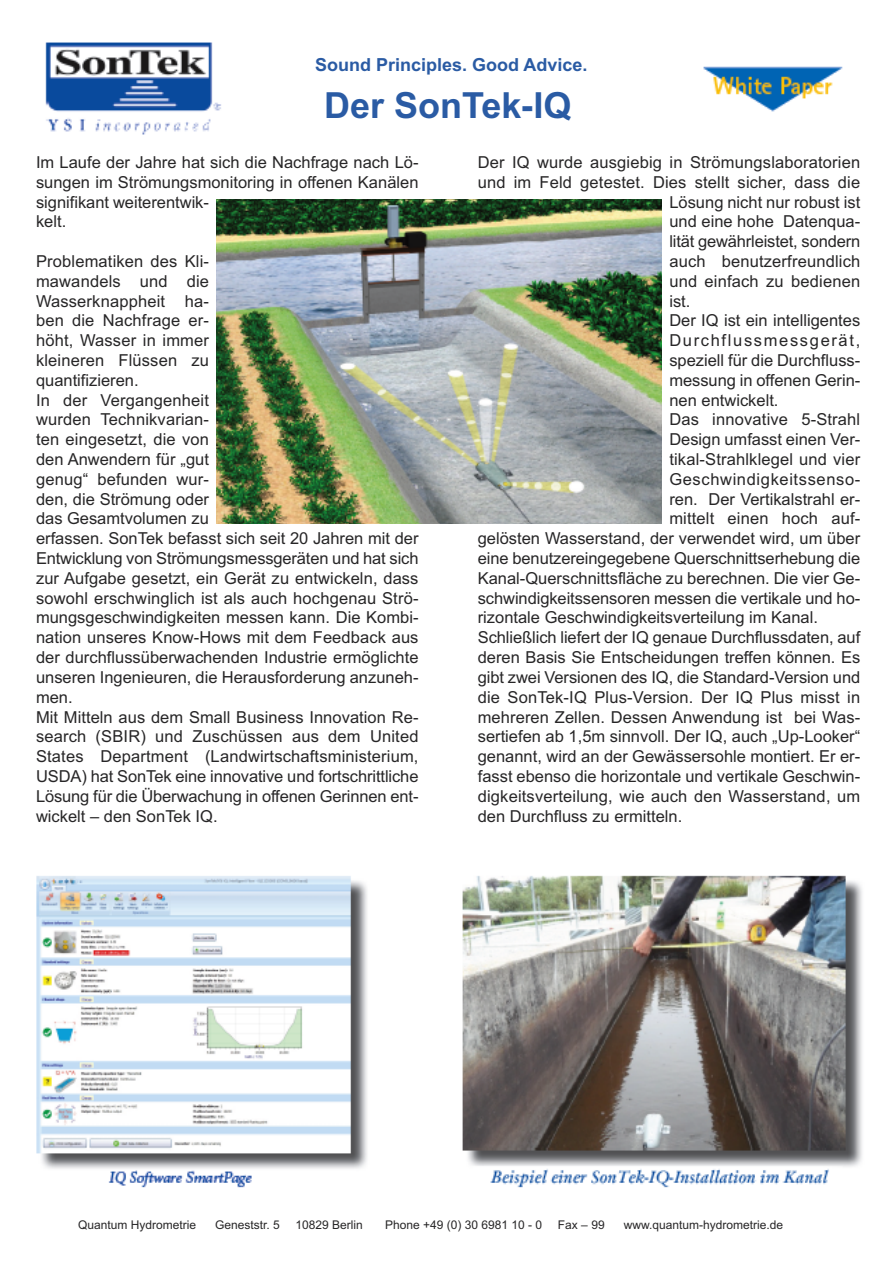
<style>
.page{position:relative;width:893px;height:1263px;background:#fff}
.page>*{position:absolute;margin:0;border:0;box-sizing:border-box;transform-origin:0 0}
.t1{font:700 36px "Arial";color:#2a5ba4}
.t2{font:700 18px "Arial";color:#2a5ba4}
.t3{font:16.5px/19.8px "Arial";color:#272627}
.t4{font:16.5px "Arial";letter-spacing:.04em;color:#272627}
.t5{font:16.5px "Arial";letter-spacing:.1em;color:#272627}
.t6{font:12px "Arial";color:#272627}
</style>
<div class="page">
<img style="left:703px;top:66px;width:140px;height:46px">
<img style="left:45px;top:42px;width:176px;height:93px">
<img style="left:217px;top:200px;width:445px;height:324px">
<img style="left:36px;top:875px;width:826px;height:313px">
<p class="t2" style="left:315px;top:54px;width:274px">Sound Principles. Good Advice.</p>
<h1 class="t1" style="left:324px;top:84px;width:249px">Der SonTek-IQ</h1>
<p class="t3" style="left:36px;top:152px;width:384px">Im Laufe der Jahre hat sich die Nachfrage nach Lö&shy;sungen im Strömungsmonitoring in offenen Kanälen signifikant weiterentwik-<br>kelt.</p>
<p class="t3" style="left:36px;top:251px;width:384px">Problematiken des Kli-<br>mawandels und die<br>Wasserknappheit ha-<br>ben die Nachfrage er-<br>höht, Wasser in immer<br>kleineren Flüssen zu<br>quantifizieren.<br>In der Vergangenheit<br>wurden Technikvarian-<br>ten eingesetzt, die von<br>den Anwendern für „gut<br>genug“ befunden wur-<br>den, die Strömung oder<br>das Gesamtvolumen zu<br>erfassen. SonTek befasst sich seit 20 Jahren mit der Entwicklung von Strömungsmessgeräten und hat sich zur Aufgabe gesetzt, ein Gerät zu entwickeln, dass sowohl erschwinglich ist als auch hochgenau Strö&shy;mungsgeschwindigkeiten messen kann. Die Kombi&shy;nation unseres Know-Hows mit dem Feedback aus der durchflussüberwachenden Industrie ermöglichte unseren Ingenieuren, die Herausforderung anzuneh&shy;men.<br>Mit Mitteln aus dem Small Business Innovation Re&shy;search (SBIR) und Zuschüssen aus dem United States Department (Landwirtschaftsministerium, USDA) hat SonTek eine innovative und fortschrittliche Lösung für die Überwachung in offenen Gerinnen ent&shy;wickelt – den SonTek IQ.</p>
<p class="t3" style="left:478px;top:152px;width:384px">Der IQ wurde ausgiebig in Strömungslaboratorien</p>
<p class="t3" style="left:478px;top:172px;width:384px">und im Feld getestet. Dies stellt sicher, dass die</p>
<p class="t3" style="left:669px;top:192px;width:192px">Lösung nicht nur robust ist</p>
<p class="t3" style="left:669px;top:212px;width:192px">und eine hohe Datenqua-</p>
<p class="t3" style="left:669px;top:232px;width:192px">lität gewährleistet, sondern</p>
<p class="t3" style="left:669px;top:251px;width:192px">auch benutzerfreundlich</p>
<p class="t3" style="left:669px;top:271px;width:192px">und einfach zu bedienen</p>
<p class="t3" style="left:669px;top:291px;width:23px">ist.</p>
<p class="t3" style="left:669px;top:311px;width:192px">Der IQ ist ein intelligentes</p>
<p class="t5" style="left:669px;top:331px;width:192px">Durchflussmessgerät,</p>
<p class="t3" style="left:669px;top:350px;width:192px">speziell für die Durchfluss-</p>
<p class="t3" style="left:669px;top:370px;width:192px">messung in offenen Gerin-</p>
<p class="t3" style="left:669px;top:390px;width:111px">nen entwickelt.</p>
<p class="t3" style="left:669px;top:410px;width:192px">Das innovative 5-Strahl</p>
<p class="t3" style="left:669px;top:430px;width:192px">Design umfasst einen Ver-</p>
<p class="t3" style="left:669px;top:449px;width:192px">tikal-Strahlklegel und vier</p>
<p class="t4" style="left:669px;top:469px;width:192px">Geschwindigkeitssenso-</p>
<p class="t3" style="left:669px;top:489px;width:192px">ren. Der Vertikalstrahl er-</p>
<p class="t3" style="left:669px;top:509px;width:192px">mittelt einen hoch auf-</p>
<p class="t3" style="left:478px;top:529px;width:384px">gelösten Wasserstand, der verwendet wird, um über</p>
<p class="t3" style="left:478px;top:548px;width:384px">eine benutzereingegebene Querschnittserhebung die</p>
<p class="t3" style="left:478px;top:568px;width:384px">Kanal-Querschnittsfläche zu berechnen. Die vier Ge-</p>
<p class="t3" style="left:478px;top:588px;width:384px">schwindigkeitssensoren messen die vertikale und ho-</p>
<p class="t3" style="left:478px;top:608px;width:342px">rizontale Geschwindigkeitsverteilung im Kanal.</p>
<p class="t3" style="left:478px;top:628px;width:384px">Schließlich liefert der IQ genaue Durchflussdaten, auf</p>
<p class="t3" style="left:478px;top:647px;width:384px">deren Basis Sie Entscheidungen treffen können. Es</p>
<p class="t3" style="left:478px;top:667px;width:384px">gibt zwei Versionen des IQ, die Standard-Version und</p>
<p class="t3" style="left:478px;top:687px;width:384px">die SonTek-IQ Plus-Version. Der IQ Plus misst in</p>
<p class="t3" style="left:478px;top:707px;width:384px">mehreren Zellen. Dessen Anwendung ist bei Was-</p>
<p class="t3" style="left:478px;top:727px;width:384px">sertiefen ab 1,5m sinnvoll. Der IQ, auch „Up-Looker“</p>
<p class="t3" style="left:478px;top:746px;width:384px">genannt, wird an der Gewässersohle montiert. Er er-</p>
<p class="t3" style="left:478px;top:766px;width:384px">fasst ebenso die horizontale und vertikale Geschwin-</p>
<p class="t3" style="left:478px;top:786px;width:384px">digkeitsverteilung, wie auch den Wasserstand, um</p>
<p class="t3" style="left:478px;top:806px;width:206px">den Durchfluss zu ermitteln.</p>
<p class="t6" style="left:78px;top:1218px;width:120px">Quantum Hydrometrie</p>
<p class="t6" style="left:215px;top:1218px;width:66px">Geneststr. 5</p>
<p class="t6" style="left:295px;top:1218px;width:69px">10829 Berlin</p>
<p class="t6" style="left:385px;top:1218px;width:159px">Phone +49 (0) 30 6981 10 - 0</p>
<p class="t6" style="left:558px;top:1218px;width:48px">Fax – 99</p>
<p class="t6" style="left:624px;top:1218px;width:161px">www.quantum-hydrometrie.de</p>
</div>
